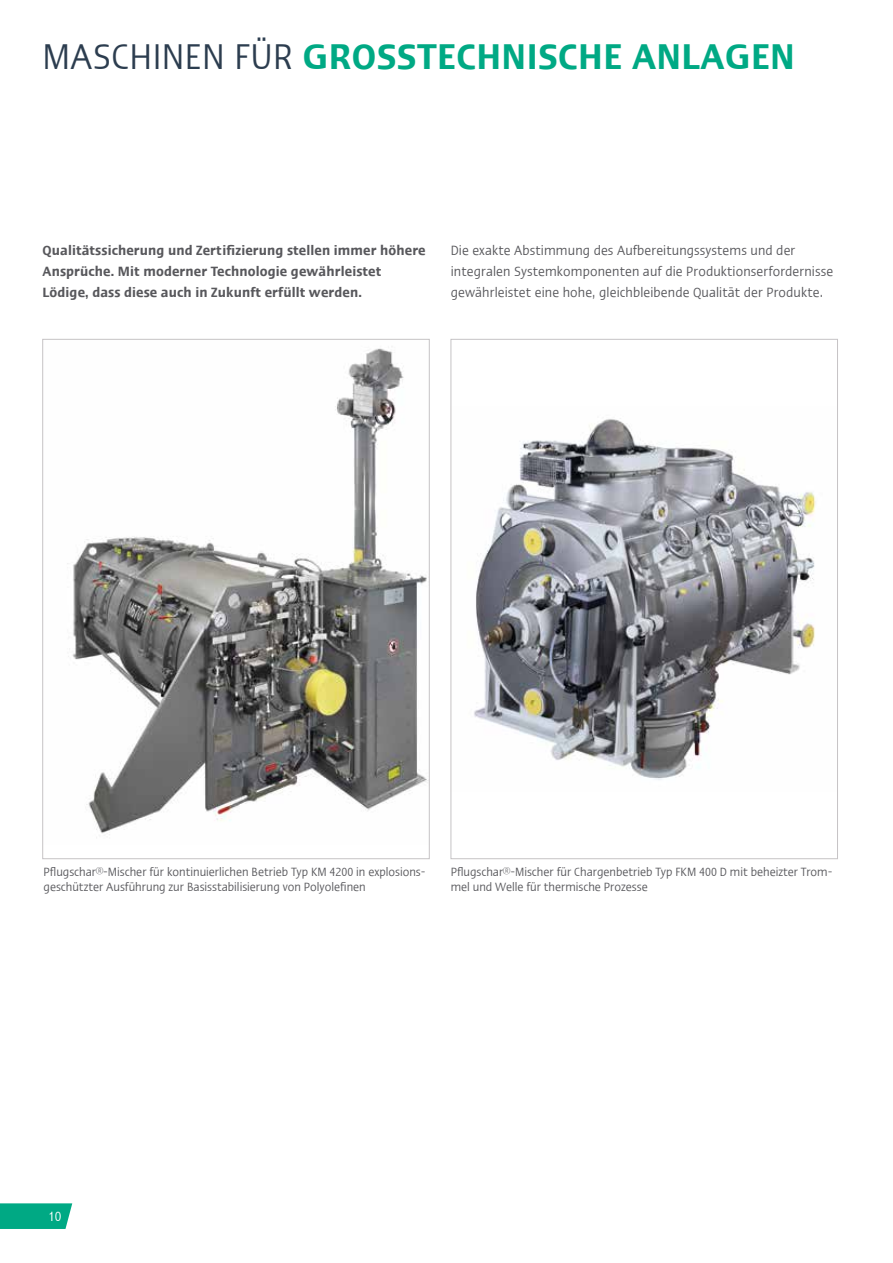
<style>
.page{position:relative;width:893px;height:1263px;background:#fff}
.page>*{position:absolute;margin:0;border:0;box-sizing:border-box;transform-origin:0 0}
.t1{font:600 condensed 36px "Ergo Com";letter-spacing:.01em;color:#00a984}
.t2{font:condensed 13.5px/21px "Ergo Com";letter-spacing:.01em;color:#58585c}
.t3{font:600 condensed 13.5px/21px "Ergo Com";letter-spacing:.01em;color:#58585c}
.t4{font:condensed 13.5px "Ergo Com";color:#fff}
.t5{font:condensed 12px/15px "Ergo Com";color:#58585c}
.s1{font-weight:400;color:#2c3d4f}
</style>
<div class="page">
<svg style="left:0;top:1203px;width:72px;height:26px;background:#0ead8b"></svg>
<img style="left:474px;top:418px;width:342px;height:362px">
<img style="left:67px;top:348px;width:360px;height:490px">
<h1 class="t1" style="left:43px;top:30px;width:754px"><span class="s1">MASCHINEN FÜR</span> GROSSTECHNISCHE ANLAGEN</h1>
<p class="t3" style="left:43px;top:238px;width:385px">Qualitätssicherung und Zertifizierung stellen immer höhere<br>Ansprüche. Mit moderner Technologie gewährleistet<br>Lödige, dass diese auch in Zukunft erfüllt werden.</p>
<p class="t2" style="left:451px;top:239px;width:384px">Die exakte Abstimmung des Aufbereitungssystems und der integralen Systemkomponenten auf die Produktionserfordernisse gewährleistet eine hohe, gleichbleibende Qualität der Produkte.</p>
<p class="t5" style="left:44px;top:864px;width:384px">Pflugschar®-Mischer für kontinuierlichen Betrieb Typ KM 4200 in explosions&shy;geschützter Ausführung zur Basisstabilisierung von Polyolefinen</p>
<p class="t5" style="left:451px;top:864px;width:383px">Pflugschar®-Mischer für Chargenbetrieb Typ FKM 400 D mit beheizter Trom&shy;mel und Welle für thermische Prozesse</p>
<p class="t4" style="left:48px;top:1207px;width:15px">10</p>
</div>
